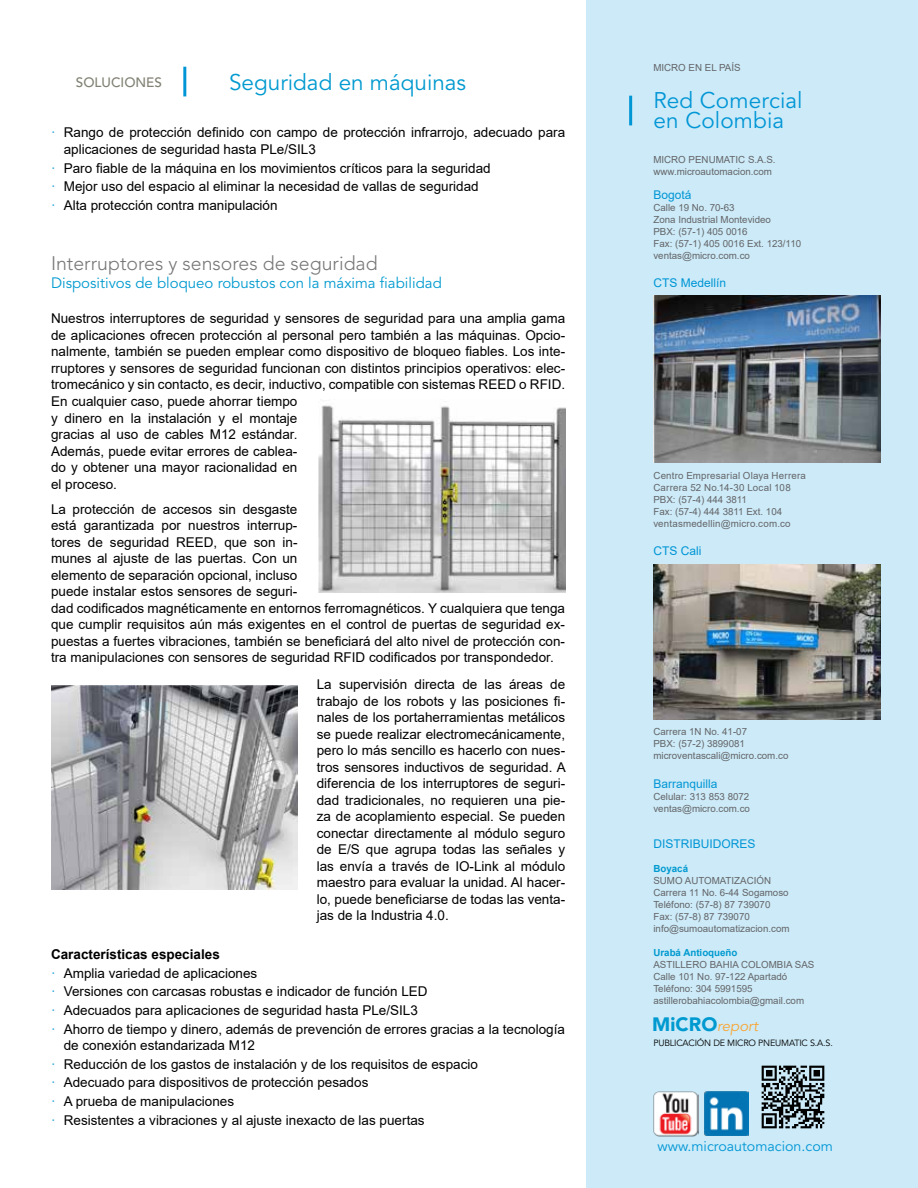
<style>
.page{position:relative;width:918px;height:1188px;background:#fff}
.page>*{position:absolute;margin:0;border:0;box-sizing:border-box;transform-origin:0 0}
.t1{font:22.5px/19.5px "Avenir LT Std";letter-spacing:.005em;color:#0096d6}
.t2{font:22.5px "Avenir LT Std";color:#009ad0}
.t3{font:300 19.5px "Avenir LT Std";color:#77777a}
.t4{font:15px "Avenir LT Std";color:#009ad0}
.t5{font:italic 15px "Avenir LT Std";color:#faa634}
.t6{font:14.25px "Avenir LT Std";color:#0096d6}
.t7{font:13.5px/16.5px "Arial";color:#000;text-align:justify}
.t8{font:500 13.5px "Avenir LT Std";color:#818174}
.t9{font:12px "Arial";color:#0096d6}
.t10{font:9.75px/12px "Arial";color:#646569}
.t11{font:700 9.75px "Arial";color:#009ad0}
.t12{font:9px "Avenir LT Std";letter-spacing:-.02em;color:#000}
.s1{color:#0096d6}
.s2{font-weight:700}
.s3{font-family:"Avenir";font-weight:900;font-style:normal;font-size:19.2px;color:#009ad0}
</style>
<div class="page">
<div style="left:586px;top:0;width:332px;height:1188px;background:#cceaf7"></div>
<hr style="left:629px;top:96px;width:3px;height:29px;background:#0096d6">
<img style="left:653px;top:296px;width:227px;height:167px">
<img style="left:653px;top:1092px;width:46px;height:45px">
<img style="left:705px;top:1092px;width:44px;height:44px">
<img style="left:761px;top:1065px;width:64px;height:64px">
<img style="left:654px;top:565px;width:226px;height:154px">
<hr style="left:183px;top:67px;width:3px;height:29px;background:#0096d6">
<img style="left:51px;top:686px;width:246px;height:204px">
<img style="left:319px;top:405px;width:246px;height:188px">
<p class="t8" style="left:76px;top:74px;width:88px">SOLUCIONES</p>
<h1 class="t2" style="left:229px;top:69px;width:239px">Seguridad en máquinas</h1>
<p class="t7" style="left:64px;top:124px;width:503px;text-indent:-13px"><span class="s1">·</span> Rango de protección definido con campo de protección infrarrojo, adecuado para aplicaciones de seguridad hasta PLe/SIL3</p>
<p class="t7" style="left:51px;top:158px;width:441px;line-height:18.6px;text-align:left"><span class="s1">·</span> Paro fiable de la máquina en los movimientos críticos para la seguridad <span class="s1">·</span> Mejor uso del espacio al eliminar la necesidad de vallas de seguridad<br><span class="s1">·</span> Alta protección contra manipulación</p>
<h2 class="t3" style="left:51px;top:251px;width:328px">Interruptores y sensores de seguridad</h2>
<p class="t4" style="left:51px;top:274px;width:392px">Dispositivos de bloqueo robustos con la máxima fiabilidad</p>
<p class="t7" style="left:51px;top:310px;width:516px">Nuestros interruptores de seguridad y sensores de seguridad para una amplia gama de aplicaciones ofrecen protección al personal pero también a las máquinas. Opcio&shy;nalmente, también se pueden emplear como dispositivo de bloqueo fiables. Los inte&shy;rruptores y sensores de seguridad funcionan con distintos principios operativos: elec&shy;tromecánico y sin contacto, es decir, inductivo, compatible con sistemas REED o RFID.</p>
<p class="t7" style="left:51px;top:393px;width:248px">En cualquier caso, puede ahorrar tiempo y dinero en la instalación y el montaje gracias al uso de cables M12 estándar.<br>Además, puede evitar errores de cablea&shy;do y obtener una mayor racionalidad en el proceso.</p>
<p class="t7" style="left:51px;top:501px;width:248px">La protección de accesos sin desgaste está garantizada por nuestros interrup&shy;tores de seguridad REED, que son in&shy;munes al ajuste de las puertas. Con un elemento de separación opcional, incluso puede instalar estos sensores de seguri-</p>
<p class="t7" style="left:51px;top:600px;width:516px">dad codificados magnéticamente en entornos ferromagnéticos. Y cualquiera que tenga que cumplir requisitos aún más exigentes en el control de puertas de seguridad ex&shy;puestas a fuertes vibraciones, también se beneficiará del alto nivel de protección con&shy;tra manipulaciones con sensores de seguridad RFID codificados por transpondedor.</p>
<p class="t7" style="left:317px;top:676px;width:251px">La supervisión directa de las áreas de trabajo de los robots y las posiciones fi&shy;nales de los portaherramientas metálicos se puede realizar electromecánicamente, pero lo más sencillo es hacerlo con nues&shy;tros sensores inductivos de seguridad. A diferencia de los interruptores de seguri&shy;dad tradicionales, no requieren una pie&shy;za de acoplamiento especial. Se pueden conectar directamente al módulo seguro de E/S que agrupa todas las señales y las envía a través de IO-Link al módulo maestro para evaluar la unidad. Al hacer&shy;lo, puede beneficiarse de todas las venta&shy;jas de la Industria 4.0.</p>
<p class="t7" style="left:51px;top:945px;width:516px;line-height:18.6px;text-align:left"><span class="s2">Características especiales<br></span><span class="s1">·</span> Amplia variedad de aplicaciones<br><span class="s1">·</span> Versiones con carcasas robustas e indicador de función LED<br><span class="s1">·</span> Adecuados para aplicaciones de seguridad hasta PLe/SIL3<br><span class="s1">·</span> Ahorro de tiempo y dinero, además de prevención de errores gracias a la tecnología</p>
<p class="t7" style="left:51px;top:1036px;width:428px;line-height:18.6px;text-align:left;text-indent:13px">de conexión estandarizada M12<br><span class="s1">·</span> Reducción de los gastos de instalación y de los requisitos de espacio <span class="s1">·</span> Adecuado para dispositivos de protección pesados<br><span class="s1">·</span> A prueba de manipulaciones<br><span class="s1">·</span> Resistentes a vibraciones y al ajuste inexacto de las puertas</p>
<p class="t10" style="left:653px;top:61px;width:89px">MICRO EN EL PAÍS</p>
<h1 class="t1" style="left:653px;top:92px;width:150px">Red Comercial en Colombia</h1>
<p class="t10" style="left:653px;top:153px;width:124px">MICRO PENUMATIC S.A.S. www.microautomacion.com</p>
<p class="t9" style="left:653px;top:186px;width:40px">Bogotá</p>
<p class="t10" style="left:653px;top:201px;width:149px">Calle 19 No. 70-63<br>Zona Industrial Montevideo<br>PBX: (57-1) 405 0016<br>Fax: (57-1) 405 0016 Ext. 123/110 ventas@micro.com.co</p>
<p class="t9" style="left:653px;top:275px;width:74px">CTS Medellín</p>
<p class="t10" style="left:653px;top:470px;width:154px">Centro Empresarial Olaya Herrera<br>Carrera 52 No.14-30 Local 108<br>PBX: (57-4) 444 3811<br>Fax: (57-4) 444 3811 Ext. 104 ventasmedellin@micro.com.co</p>
<p class="t9" style="left:653px;top:543px;width:49px">CTS Cali</p>
<p class="t10" style="left:653px;top:726px;width:137px">Carrera 1N No. 41-07<br>PBX: (57-2) 3899081 microventascali@micro.com.co</p>
<p class="t9" style="left:653px;top:775px;width:66px">Barranquilla</p>
<p class="t10" style="left:653px;top:790px;width:98px">Celular: 313 853 8072 ventas@micro.com.co</p>
<p class="t9" style="left:653px;top:835px;width:104px">DISTRIBUIDORES</p>
<p class="t11" style="left:653px;top:861px;width:36px">Boyacá</p>
<p class="t10" style="left:653px;top:874px;width:138px">SUMO AUTOMATIZACIÓN<br>Carrera 11 No. 6-44 Sogamoso<br>Teléfono: (57-8) 87 739070<br>Fax: (57-8) 87 739070 info@sumoautomatizacion.com</p>
<p class="t11" style="left:653px;top:945px;width:86px">Urabá Antioqueño</p>
<p class="t10" style="left:653px;top:958px;width:162px">ASTILLERO BAHIA COLOMBIA SAS<br>Calle 101 No. 97-122 Apartadó<br>Teléfono: 304 5991595 astillerobahiacolombia@gmail.com</p>
<p class="t5" style="left:652px;top:1017px;width:108px"><span class="s3">MiCRO</span>report</p>
<p class="t12" style="left:653px;top:1038px;width:181px">PUBLICACIÓN DE MICRO PNEUMATIC S.A.S.</p>
<p class="t6" style="left:657px;top:1138px;width:177px">www.microautomacion.com</p>
</div>
